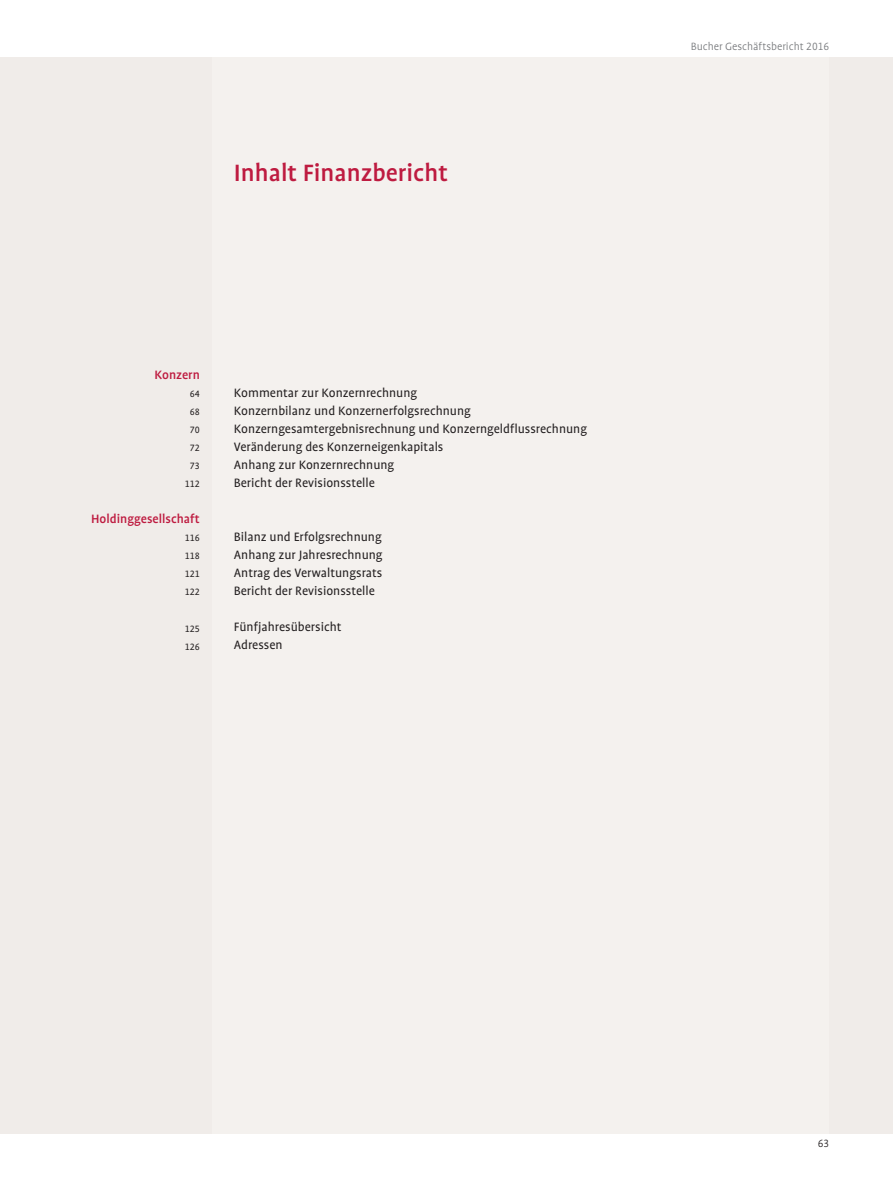
<style>
.page{position:relative;width:893px;height:1191px;background:#fff}
.page>*{position:absolute;margin:0;border:0;box-sizing:border-box;transform-origin:0 0}
.t1{font:500 27px "Bucher Profile";color:#be1b40}
.t2{font:13.8px/18px "Bucher Profile";color:#231f20}
.t3{font:500 13.8px "Bucher Profile";color:#be1b40}
.t4{font:300 12px "Bucher Profile";color:#76787b}
.t5{font:300 12px "Bucher Profile";color:#231f20}
.t6{font:10.5px/18px "Bucher Profile";color:#231f20;text-align:center}
</style>
<div class="page">
<div style="left:0;top:57px;width:893px;height:1076px;background:#f0ece9"></div>
<div style="left:213px;top:57px;width:616px;height:1076px;background:#f4f1ee"></div>
<h1 class="t1" style="left:234px;top:159px;width:216px">Inhalt Finanzbericht</h1>
<p class="t3" style="left:155px;top:368px;width:47px">Konzern</p>
<p class="t6" style="left:185px;top:385px;width:17px">64<br>68<br>70<br>72<br>73<br>112</p>
<p class="t3" style="left:91px;top:512px;width:110px">Holdinggesellschaft</p>
<p class="t6" style="left:185px;top:529px;width:17px;text-align:justify">116<br>118<br>121<br>122</p>
<p class="t6" style="left:185px;top:619px;width:17px;text-align:left">125<br>126</p>
<p class="t2" style="left:234px;top:384px;width:355px">Kommentar zur Konzernrechnung<br>Konzernbilanz und Konzernerfolgsrechnung Konzerngesamtergebnisrechnung und Konzerngeldflussrechnung Veränderung des Konzerneigenkapitals<br>Anhang zur Konzernrechnung<br>Bericht der Revisionsstelle</p>
<p class="t2" style="left:234px;top:528px;width:150px;text-align:justify">Bilanz und Erfolgsrechnung Anhang zur Jahresrechnung Antrag des Verwaltungsrats Bericht der Revisionsstelle</p>
<p class="t2" style="left:234px;top:618px;width:109px">Fünfjahresübersicht<br>Adressen</p>
<p class="t4" style="left:691px;top:40px;width:140px">Bucher Geschäftsbericht 2016</p>
<p class="t5" style="left:818px;top:1137px;width:13px">63</p>
</div>
